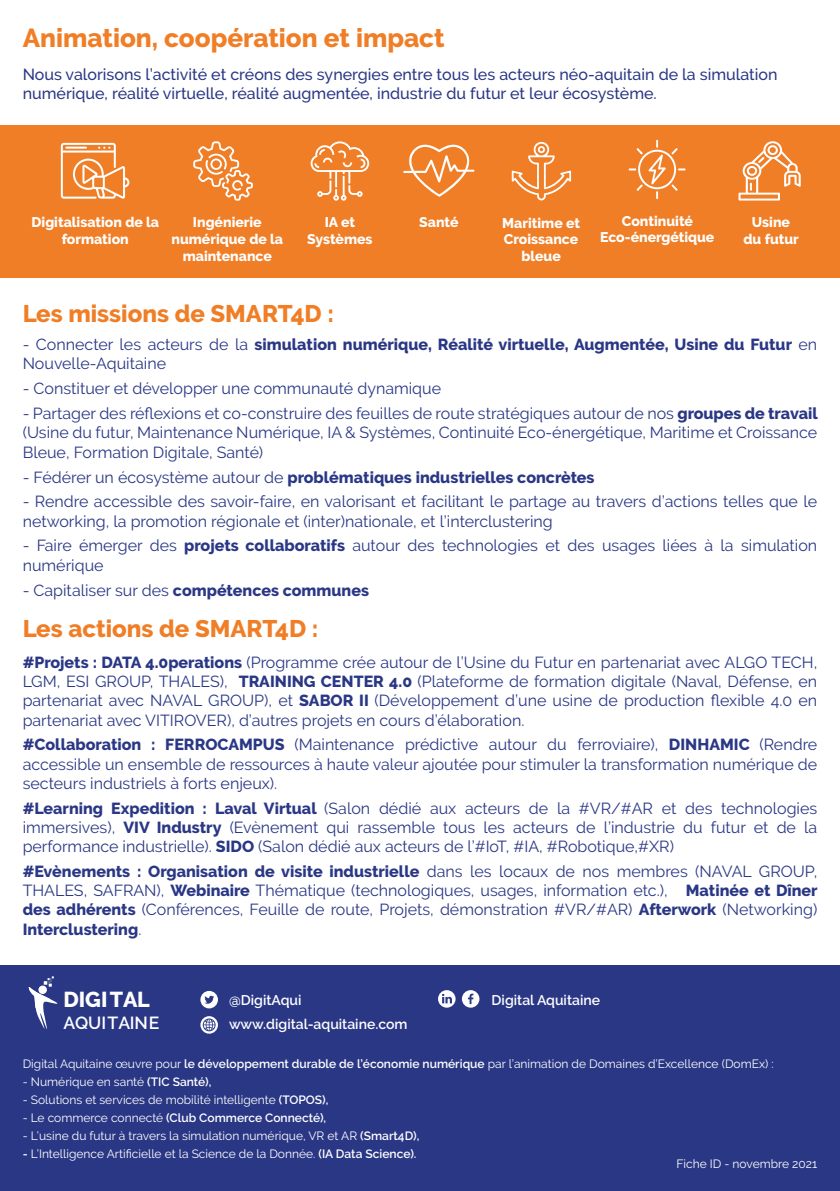
<style>
.page{position:relative;width:840px;height:1191px;background:#fff}
.page>*{position:absolute;margin:0;border:0;box-sizing:border-box;transform-origin:0 0}
.t1{font:800 26px "Raleway";color:#f07e26}
.t2{font:800 24px "Raleway";color:#f07e26}
.t3{font:800 21.6px "Raleway";color:#fff}
.t4{font:600 17.4px "Raleway";color:#fff}
.t5{font:16px/19.2px "Raleway";color:#2a3785;text-align:justify}
.t6{font:800 16px/19.2px "Raleway";color:#2a3785}
.t7{font:500 16px/19.2px "Raleway";color:#2a3785}
.t8{font:800 14px/16.8px "Raleway";color:#fff;text-align:center}
.t9{font:600 14px "Raleway";color:#fff}
.t10{font:12px "Raleway";color:#fff}
.t11{font:600 12px "Raleway";color:#fff}
.s1{font-weight:400}
.s2{font-weight:800}
.s3{font-weight:600}
</style>
<div class="page">
<div style="left:0;top:125px;width:839px;height:152px;background:#f07e26"></div>
<svg style="left:61px;top:143px;width:68px;height:56px"></svg>
<svg style="left:193px;top:141px;width:60px;height:60px"></svg>
<svg style="left:310px;top:141px;width:59px;height:60px"></svg>
<svg style="left:403px;top:145px;width:71px;height:52px"></svg>
<svg style="left:511px;top:141px;width:59px;height:59px"></svg>
<svg style="left:628px;top:140px;width:57px;height:59px"></svg>
<svg style="left:738px;top:141px;width:62px;height:59px"></svg>
<div style="left:0;top:965px;width:839px;height:226px;background:#2a3785"></div>
<svg style="left:29px;top:976px;width:29px;height:53px"></svg>
<svg style="left:461px;top:990px;width:18px;height:17px"></svg>
<svg style="left:438px;top:990px;width:17px;height:17px"></svg>
<svg style="left:200px;top:991px;width:18px;height:17px"></svg>
<svg style="left:200px;top:1016px;width:18px;height:17px"></svg>
<p class="t1" style="left:23px;top:23px;width:423px">Animation, coopération et impact</p>
<p class="t7" style="left:23px;top:65px;width:756px">Nous valorisons l’activité et créons des synergies entre tous les acteurs néo-aquitain de la simulation numérique, réalité virtuelle, réalité augmentée, industrie du futur et leur écosystème.</p>
<p class="t8" style="left:31px;top:214px;width:129px">Digitalisation de la formation</p>
<p class="t8" style="left:171px;top:214px;width:113px">Ingénierie numérique de la maintenance</p>
<p class="t8" style="left:324px;top:214px;width:32px">IA et</p>
<p class="t8" style="left:307px;top:231px;width:67px">Systèmes</p>
<p class="t2" style="left:23px;top:300px;width:312px">Les missions de SMART4D :</p>
<p class="t8" style="left:419px;top:214px;width:41px">Santé</p>
<p class="t8" style="left:502px;top:214px;width:79px">Maritime et<br>Croissance bleue</p>
<p class="t8" style="left:600px;top:212px;width:116px">Continuité<br>Eco-énergétique</p>
<p class="t8" style="left:743px;top:214px;width:57px">Usine du futur</p>
<p class="t6" style="left:23px;top:335px;width:795px"><span class="s1">- Connecter les acteurs de la</span> simulation numérique, Réalité virtuelle, Augmentée, Usine du Futur <span class="s1">en<br>Nouvelle-Aquitaine</span></p>
<p class="t5" style="left:23px;top:379px;width:419px">- Constituer et développer une communauté dynamique</p>
<p class="t5" style="left:23px;top:404px;width:796px">- Partager des réflexions et co-construire des feuilles de route stratégiques autour de nos <span class="s2">groupes de travail </span>(Usine du futur, Maintenance Numérique, IA &amp; Systèmes, Continuité Eco-énergétique, Maritime et Croissance Bleue, Formation Digitale, Santé)</p>
<p class="t6" style="left:23px;top:467px;width:573px"><span class="s1">- Fédérer un écosystème autour de</span> problématiques industrielles concrètes</p>
<p class="t5" style="left:23px;top:492px;width:795px">- Rendre accessible des savoir-faire, en valorisant et facilitant le partage au travers d’actions telles que le networking, la promotion régionale et (inter)nationale, et l’interclustering</p>
<p class="t5" style="left:23px;top:536px;width:795px">- Faire émerger des <span class="s2">projets collaboratifs</span> autour des technologies et des usages liées à la simulation numérique</p>
<p class="t6" style="left:23px;top:580px;width:348px"><span class="s1">- Capitaliser sur des</span> compétences communes</p>
<p class="t2" style="left:23px;top:614px;width:297px">Les actions de SMART4D :</p>
<p class="t5" style="left:23px;top:652px;width:795px"><span class="s2">#Projets : DATA 4.0perations</span> (Programme crée autour de l’Usine du Futur en partenariat avec ALGO TECH, LGM, ESI GROUP, THALES), <span class="s2">TRAINING CENTER 4.0</span> (Plateforme de formation digitale (Naval, Défense, en partenariat avec NAVAL GROUP), et <span class="s2">SABOR II</span> (Développement d’une usine de production flexible 4.0 en partenariat avec VITIROVER), d’autres projets en cours d’élaboration.</p>
<p class="t5" style="left:23px;top:735px;width:795px"><span class="s2">#Collaboration : FERROCAMPUS</span> (Maintenance prédictive autour du ferroviaire), <span class="s2">DINHAMIC</span> (Rendre accessible un ensemble de ressources à haute valeur ajoutée pour stimuler la transformation numérique de secteurs industriels à forts enjeux).</p>
<p class="t5" style="left:23px;top:798px;width:795px"><span class="s2">#Learning Expedition : Laval Virtual</span> (Salon dédié aux acteurs de la #VR/#AR et des technologies immersives), <span class="s2">VIV Industry</span> (Evènement qui rassemble tous les acteurs de l’industrie du futur et de la performance industrielle). <span class="s2">SIDO</span> (Salon dédié aux acteurs de l’#IoT, #IA, #Robotique,#XR)</p>
<p class="t5" style="left:23px;top:861px;width:796px"><span class="s2">#Evènements : Organisation de visite industrielle</span> dans les locaux de nos membres (NAVAL GROUP, THALES, SAFRAN), <span class="s2">Webinaire</span> Thématique (technologiques, usages, information etc.), <span class="s2">Matinée et Dîner des adhérents</span> (Conférences, Feuille de route, Projets, démonstration #VR/#AR) <span class="s2">Afterwork</span> (Networking)<br><span class="s2">Interclustering</span>.</p>
<h3 class="t3" style="left:63px;top:987px;width:88px">DIGITAL</h3>
<p class="t4" style="left:63px;top:1013px;width:97px">AQUITAINE</p>
<p class="t9" style="left:229px;top:1016px;width:180px">www.digital-aquitaine.com</p>
<p class="t9" style="left:229px;top:991px;width:74px">@DigitAqui</p>
<p class="t9" style="left:491px;top:991px;width:110px">Digital Aquitaine</p>
<p class="t10" style="left:23px;top:1057px;width:752px">Digital Aquitaine œuvre pour <span class="s3">le développement durable de l’économie numérique</span> par l’animation de Domaines d’Excellence (DomEx) :</p>
<p class="t10" style="left:23px;top:1075px;width:190px">- Numérique en santé <span class="s3">(TIC Santé),</span></p>
<p class="t10" style="left:23px;top:1093px;width:307px">- Solutions et services de mobilité intelligente <span class="s3">(TOPOS),</span></p>
<p class="t11" style="left:23px;top:1111px;width:305px"><span class="s1">- Le commerce connecté</span> (Club Commerce Connecté),</p>
<p class="t10" style="left:23px;top:1129px;width:398px">- L’usine du futur à travers la simulation numérique, VR et AR <span class="s3">(Smart4D),</span></p>
<p class="t10" style="left:23px;top:1147px;width:395px"><span class="s3">-</span> L’Intelligence Artificielle et la Science de la Donnée. <span class="s3">(IA Data Science).</span></p>
<p class="t10" style="left:676px;top:1157px;width:142px">Fiche ID - novembre 2021</p>
</div>
